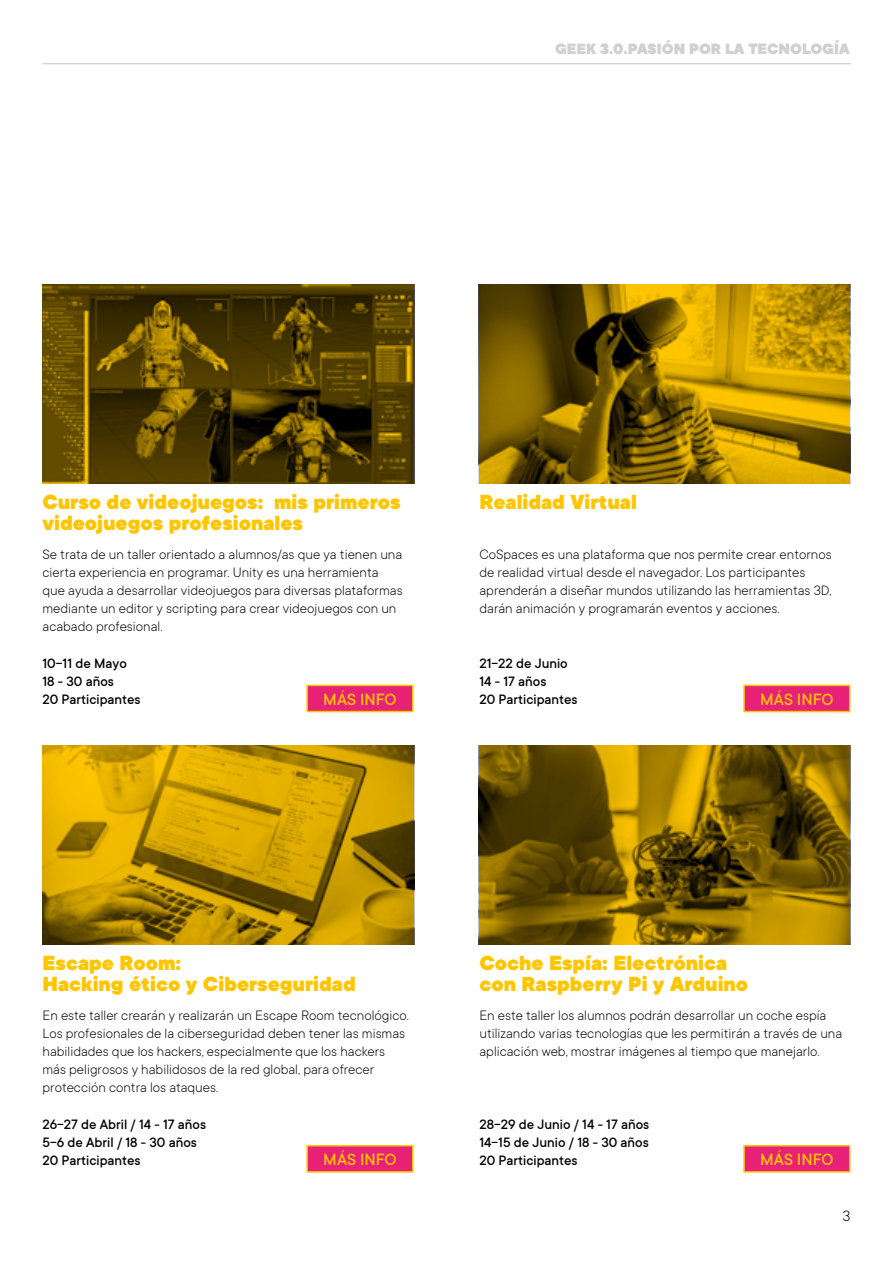
<style>
.page{position:relative;width:893px;height:1263px;background:#fff}
.page>*{position:absolute;margin:0;border:0;box-sizing:border-box;transform-origin:0 0}
.t1{font:900 22.5px "TT Commons";color:#ffc600}
.t2{font:500 18px "TT Commons";color:#ffc600}
.Cabecera_Interior_No{font:900 16.5px "TT Commons";color:#d0d0d0}
.Cabecera_Interior_No-2{font:300 16.5px "TT Commons";color:#000}
.t3{font:300 15px/18px "TT Commons";color:#000}
.t4{font:500 15px "TT Commons";color:#000}
</style>
<div class="page">
<hr style="left:43px;top:63px;width:807px;height:1px;background:#000">
<div style="left:306px;top:685px;width:108px;height:27px;background:#e72176;border:2px solid #ffc600"></div>
<div style="left:306px;top:1145px;width:108px;height:27px;background:#e72176;border:2px solid #ffc600"></div>
<div style="left:743px;top:685px;width:107px;height:27px;background:#e72176;border:2px solid #ffc600"></div>
<div style="left:743px;top:1145px;width:107px;height:27px;background:#e72176;border:2px solid #ffc600"></div>
<svg style="left:43px;top:284px;width:371px;height:199px"></svg>
<svg style="left:479px;top:284px;width:371px;height:199px"></svg>
<svg style="left:43px;top:746px;width:371px;height:199px"></svg>
<svg style="left:479px;top:746px;width:371px;height:199px"></svg>
<p class="Cabecera_Interior_No" style="left:555px;top:39px;width:296px">GEEK 3.0.PASIÓN POR LA TECNOLOGÍA</p>
<p class="t1" style="left:43px;top:489px;width:360px">Curso de videojuegos: mis primeros</p>
<p class="t1" style="left:43px;top:510px;width:262px">videojuegos profesionales</p>
<p class="t3" style="left:43px;top:545px;width:362px">Se trata de un taller orientado a alumnos/as que ya tienen una cierta experiencia en programar. Unity es una herramienta que ayuda a desarrollar videojuegos para diversas plataformas mediante un editor y scripting para crear videojuegos con un acabado profesional.</p>
<p class="t4" style="left:43px;top:655px;width:86px">10-11 de Mayo</p>
<p class="t4" style="left:43px;top:673px;width:73px">18 - 30 años</p>
<p class="t4" style="left:43px;top:691px;width:100px">20 Participantes</p>
<p class="t2" style="left:323px;top:689px;width:75px">MÁS INFO</p>
<p class="t1" style="left:479px;top:489px;width:159px">Realidad Virtual</p>
<p class="t3" style="left:479px;top:545px;width:354px">CoSpaces es una plataforma que nos permite crear entornos de realidad virtual desde el navegador. Los participantes aprenderán a diseñar mundos utilizando las herramientas 3D, darán animación y programarán eventos y acciones.</p>
<p class="t4" style="left:479px;top:655px;width:90px">21-22 de Junio</p>
<p class="t4" style="left:479px;top:673px;width:69px">14 - 17 años</p>
<p class="t4" style="left:479px;top:691px;width:100px">20 Participantes</p>
<p class="t2" style="left:760px;top:689px;width:75px">MÁS INFO</p>
<p class="t1" style="left:43px;top:950px;width:140px">Escape Room:</p>
<p class="t1" style="left:43px;top:971px;width:315px">Hacking ético y Ciberseguridad</p>
<p class="t3" style="left:43px;top:1006px;width:368px">En este taller crearán y realizarán un Escape Room tecnológico.<br>Los profesionales de la ciberseguridad deben tener las mismas habilidades que los hackers, especialmente que los hackers más peligrosos y habilidosos de la red global, para ofrecer protección contra los ataques.</p>
<p class="t4" style="left:43px;top:1116px;width:165px">26-27 de Abril / 14 - 17 años</p>
<p class="t4" style="left:43px;top:1134px;width:156px">5-6 de Abril / 18 - 30 años</p>
<p class="t4" style="left:43px;top:1152px;width:100px">20 Participantes</p>
<p class="t2" style="left:323px;top:1150px;width:75px">MÁS INFO</p>
<p class="t1" style="left:479px;top:950px;width:249px">Coche Espía: Electrónica</p>
<p class="t1" style="left:479px;top:971px;width:270px">con Raspberry Pi y Arduino</p>
<p class="t3" style="left:479px;top:1006px;width:364px">En este taller los alumnos podrán desarrollar un coche espía utilizando varias tecnologías que les permitirán a través de una aplicación web, mostrar imágenes al tiempo que manejarlo.</p>
<p class="t4" style="left:479px;top:1116px;width:171px">28-29 de Junio / 14 - 17 años</p>
<p class="t4" style="left:479px;top:1134px;width:171px">14-15 de Junio / 18 - 30 años</p>
<p class="t4" style="left:479px;top:1152px;width:100px">20 Participantes</p>
<p class="t2" style="left:760px;top:1150px;width:75px">MÁS INFO</p>
<p class="Cabecera_Interior_No-2" style="left:842px;top:1206px;width:9px">3</p>
</div>
